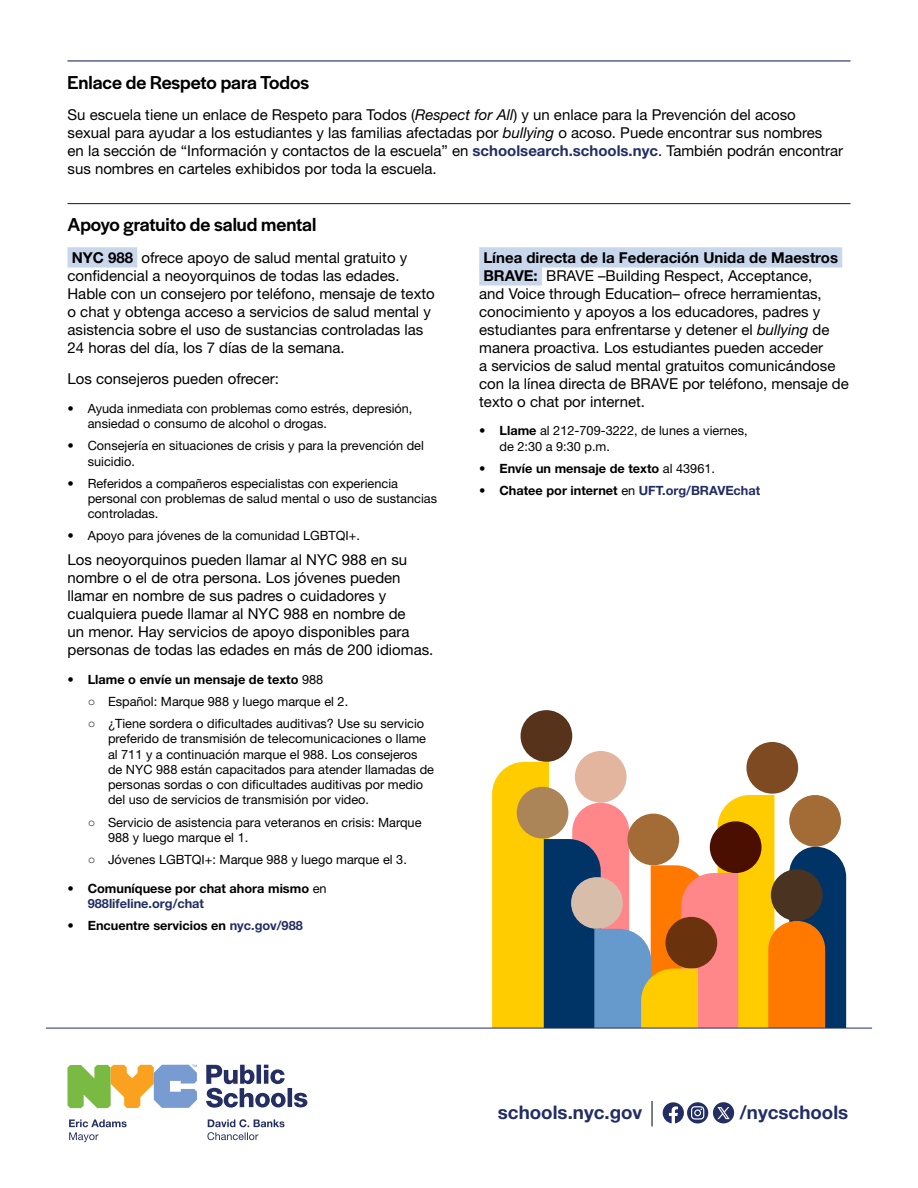
<style>
.page{position:relative;width:918px;height:1188px;background:#fff}
.page>*{position:absolute;margin:0;border:0;box-sizing:border-box;transform-origin:0 0}
.Header_2{font:500 19.5px "Halyard Display";color:#000}
.t1{font:700 18.75px "Helvetica Neue LT Std";color:#222d65}
.Body{font:15px/18px "Helvetica Neue LT Std";color:#000}
.t2{font:12.75px/15.3px "Helvetica Neue LT Std";color:#000}
.t3{font:700 12.75px/15.3px "Helvetica Neue LT Std";color:#000}
.s1{font-style:italic}
.s2{font-weight:700;color:#222d65}
.s3{font-weight:700}
.s4{font-weight:400}
.s5{font-family:"Arial"}
.s6{color:#222d65}
</style>
<div class="page">
<div style="left:521px;top:710px;width:51px;height:52px;background:#57331c;border-radius:50%"></div>
<div style="left:575px;top:751px;width:52px;height:52px;background:#e3b59e;border-radius:50%"></div>
<div style="left:746px;top:742px;width:52px;height:52px;background:#7d4a21;border-radius:50%"></div>
<svg style="left:492px;top:762px;width:354px;height:266px"></svg>
<svg style="left:652px;top:1101px;width:1px;height:25px"></svg>
<svg style="left:663px;top:1102px;width:45px;height:21px"></svg>
<div style="left:713px;top:1102px;width:21px;height:21px;background:#242e63;border-radius:50%"></div>
<svg style="left:717px;top:1107px;width:13px;height:12px"></svg>
<hr style="left:68px;top:60px;width:782px;height:2px;background:#222d65">
<hr style="left:68px;top:203px;width:782px;height:1px;background:#222d65">
<div style="left:68px;top:247px;width:69px;height:21px;background:#c9d7ed"></div>
<div style="left:479px;top:247px;width:363px;height:21px;background:#c9d7ed"></div>
<div style="left:479px;top:265px;width:63px;height:21px;background:#c9d7ed"></div>
<svg style="left:67px;top:1065px;width:130px;height:43px"></svg>
<svg style="left:206px;top:1065px;width:80px;height:43px"></svg>
<hr style="left:288px;top:1088px;width:4px;height:19px;background:#242e63">
<svg style="left:294px;top:1093px;width:13px;height:14px"></svg>
<svg style="left:69px;top:1119px;width:216px;height:23px"></svg>
<hr style="left:46px;top:1028px;width:826px;height:1px;background:#222d65">
<p class="Header_2" style="left:68px;top:68px;width:243px">Enlace de Respeto para Todos</p>
<p class="Body" style="left:68px;top:105px;width:777px">Su escuela tiene un enlace de Respeto para Todos (<span class="s1">Respect for All</span>) y un enlace para la Prevención del acoso<br>sexual para ayudar a los estudiantes y las familias afectadas por <span class="s1">bullying</span> o acoso. Puede encontrar sus nombres<br>en la sección de “Información y contactos de la escuela” en <span class="s2">schoolsearch.schools.nyc</span>. También podrán encontrar sus nombres en carteles exhibidos por toda la escuela.</p>
<p class="Header_2" style="left:68px;top:211px;width:250px">Apoyo gratuito de salud mental</p>
<p class="Body" style="left:68px;top:248px;width:369px"><span class="s3">NYC 988</span> ofrece apoyo de salud mental gratuito y confidencial a neoyorquinos de todas las edades.<br>Hable con un consejero por teléfono, mensaje de texto o chat y obtenga acceso a servicios de salud mental y asistencia sobre el uso de sustancias controladas las 24 horas del día, los 7 días de la semana.</p>
<p class="Body" style="left:68px;top:370px;width:213px">Los consejeros pueden ofrecer:</p>
<p class="t2" style="left:88px;top:401px;width:326px;text-indent:-20px">• Ayuda inmediata con problemas como estrés, depresión, ansiedad o consumo de alcohol o drogas.</p>
<p class="t2" style="left:88px;top:438px;width:338px;text-indent:-20px">• Consejería en situaciones de crisis y para la prevención del suicidio.</p>
<p class="t2" style="left:88px;top:475px;width:351px;text-indent:-20px">• Referidos a compañeros especialistas con experiencia personal con problemas de salud mental o uso de sustancias controladas.</p>
<p class="t2" style="left:68px;top:528px;width:294px">• Apoyo para jóvenes de la comunidad LGBTQI+.</p>
<p class="Body" style="left:68px;top:551px;width:367px">Los neoyorquinos pueden llamar al NYC 988 en su nombre o el de otra persona. Los jóvenes pueden llamar en nombre de sus padres o cuidadores y cualquiera puede llamar al NYC 988 en nombre de<br>un menor. Hay servicios de apoyo disponibles para personas de todas las edades en más de 200 idiomas.</p>
<p class="t3" style="left:68px;top:671px;width:257px"><span class="s4">•</span> Llame o envíe un mensaje de texto <span class="s4">988</span></p>
<p class="t2" style="left:88px;top:694px;width:262px"><span class="s5">○</span> Español: Marque 988 y luego marque el 2.</p>
<p class="t2" style="left:108px;top:716px;width:328px;text-indent:-20px"><span class="s5">○</span> ¿Tiene sordera o dificultades auditivas? Use su servicio preferido de transmisión de telecomunicaciones o llame al 711 y a continuación marque el 988. Los consejeros de NYC 988 están capacitados para atender llamadas de personas sordas o con dificultades auditivas por medio del uso de servicios de transmisión por video.</p>
<p class="t2" style="left:108px;top:814px;width:315px;text-indent:-20px"><span class="s5">○</span> Servicio de asistencia para veteranos en crisis: Marque<br>988 y luego marque el 1.</p>
<p class="t2" style="left:88px;top:851px;width:321px"><span class="s5">○</span> Jóvenes LGBTQI+: Marque 988 y luego marque el 3.</p>
<p class="t3" style="left:88px;top:880px;width:240px;text-indent:-20px"><span class="s4">•</span> Comuníquese por chat ahora mismo <span class="s4">en<br></span><span class="s6">988lifeline.org/chat</span></p>
<p class="t3" style="left:68px;top:918px;width:237px"><span class="s4">•</span> Encuentre servicios en <span class="s6">nyc.gov/988</span></p>
<p class="Body" style="left:479px;top:248px;width:371px"><span class="s3">Línea directa de la Federación Unida de Maestros BRAVE:</span> BRAVE –Building Respect, Acceptance,<br>and Voice through Education– ofrece herramientas, conocimiento y apoyos a los educadores, padres y estudiantes para enfrentarse y detener el <span class="s1">bullying</span> de manera proactiva. Los estudiantes pueden acceder<br>a servicios de salud mental gratuitos comunicándose con la línea directa de BRAVE por teléfono, mensaje de texto o chat por internet.</p>
<p class="t2" style="left:500px;top:423px;width:250px;text-indent:-20px">• <span class="s3">Llame</span> al 212-709-3222, de lunes a viernes, de 2:30 a 9:30 p.m.</p>
<p class="t3" style="left:479px;top:460px;width:237px"><span class="s4">•</span> Envíe un mensaje de texto <span class="s4">al 43961.</span></p>
<p class="t3" style="left:479px;top:482px;width:283px"><span class="s4">•</span> Chatee por internet <span class="s4">en</span> <span class="s6">UFT.org/BRAVEchat</span></p>
<p class="t1" style="left:498px;top:1101px;width:146px">schools.nyc.gov</p>
<p class="t1" style="left:740px;top:1101px;width:110px">/nycschools</p>
</div>
